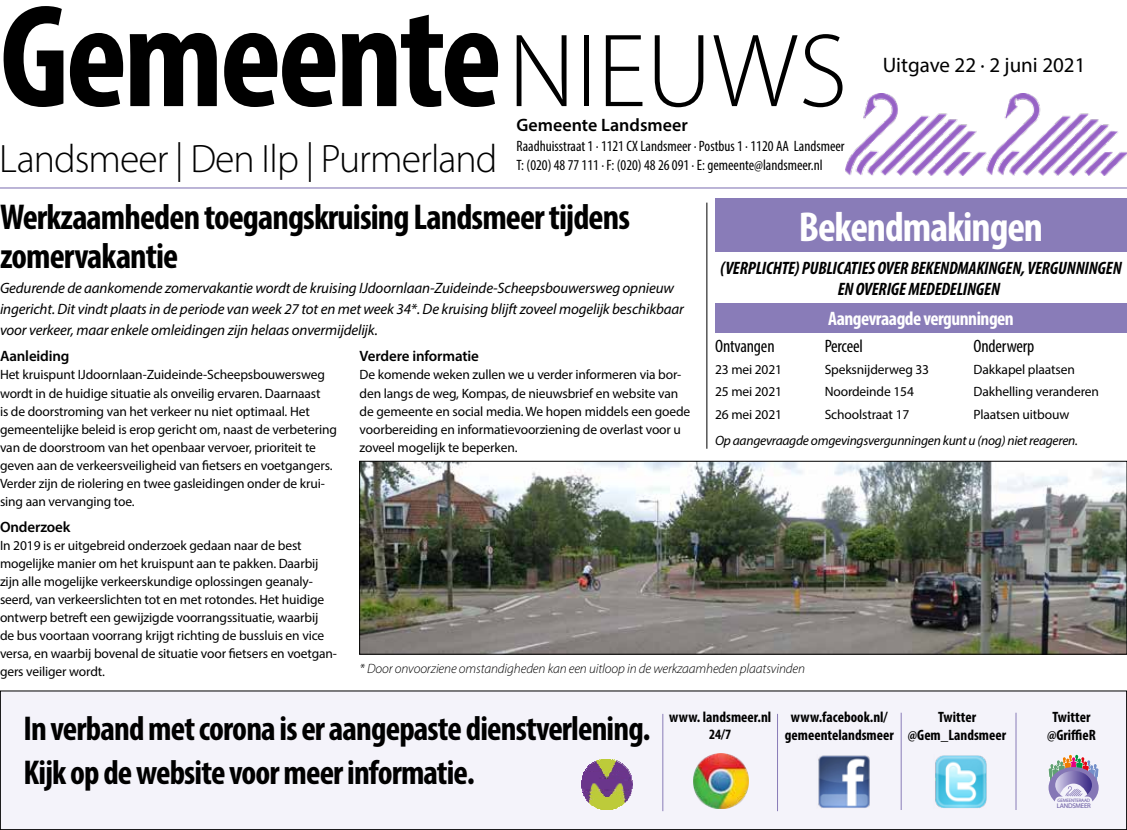
<style>
.page{position:relative;width:1127px;height:830px;background:#fff}
.page>*{position:absolute;margin:0;border:0;box-sizing:border-box;transform-origin:0 0}
.t1{font:700 condensed 147px "Myriad Pro";letter-spacing:-.025em;color:#000}
.t2{font:700 condensed 42px "Myriad Pro";letter-spacing:-.025em;color:#fff}
.t3{font:300 39.75px "Myriad Pro";letter-spacing:-.025em;color:#000}
.t4{font:700 condensed 36px/39px "Myriad Pro";letter-spacing:-.025em;color:#000}
.t5{font:700 condensed 34.5px "Myriad Pro";letter-spacing:-.025em;color:#000}
.t6{font:21px "Myriad Pro";color:#000}
.t7{font:700 condensed 19.5px "Myriad Pro";letter-spacing:-.025em;color:#fff}
.t8{font:italic 700 condensed 18px/21px "Myriad Pro";letter-spacing:-.01em;color:#000;text-align:center}
.t9{font:condensed 18px "Myriad Pro";letter-spacing:-.01em;color:#000}
.t10{font:600 18px "Myriad Pro";color:#000}
.t11{font:italic 15px/21px "Myriad Pro";letter-spacing:-.01em;color:#000}
.t12{font:condensed 15px/19.5px "Myriad Pro";color:#000}
.t13{font:700 condensed 15px/17.5px "Myriad Pro";color:#000;text-align:center}
.t14{font:600 15px "Myriad Pro";letter-spacing:-.01em;color:#000}
.t15{font:700 condensed 14.25px "Myriad Pro";color:#000}
.t16{font:13.5px/18px "Myriad Pro";letter-spacing:-.01em;color:#000}
.t17{font:italic 300 13.5px "Myriad Pro";letter-spacing:-.01em;color:#000}
.t18{font:italic 13.5px "Myriad Pro";letter-spacing:-.02em;color:#000}
.t19{font:6.75px "Myriad Web Pro";letter-spacing:-.03em;color:#6859a2}
.t20{font:4.8px "Myriad Web Pro";letter-spacing:-.03em;color:#6859a2}
.s1{font-weight:300;font-stretch:normal;font-size:105px}
</style>
<div class="page">
<img style="left:845px;top:94px;width:282px;height:82px">
<hr style="left:0;top:187px;width:1127px;height:1px;background:#897cb8">
<div style="left:715px;top:198px;width:412px;height:54px;background:#897cb8"></div>
<hr style="left:706px;top:202px;width:1px;height:246px;background:#000">
<div style="left:715px;top:303px;width:412px;height:30px;background:#897cb8"></div>
<div style="left:0;top:690px;width:1126px;height:139px;background:#f4f3fa"></div>
<img style="left:818px;top:755px;width:51px;height:52px">
<img style="left:935px;top:755px;width:51px;height:53px">
<svg style="left:1048px;top:754px;width:51px;height:47px"></svg>
<hr style="left:901px;top:712px;width:1px;height:97px;background:#897cb8">
<hr style="left:1015px;top:712px;width:1px;height:97px;background:#897cb8">
<svg style="left:593px;top:805px;width:28px;height:5px"></svg>
<img style="left:582px;top:774px;width:50px;height:31px">
<img style="left:583px;top:771px;width:47px;height:4px">
<img style="left:585px;top:769px;width:44px;height:3px">
<img style="left:586px;top:766px;width:41px;height:3px">
<img style="left:588px;top:764px;width:37px;height:3px">
<img style="left:590px;top:763px;width:34px;height:2px">
<img style="left:591px;top:763px;width:31px;height:1px">
<svg style="left:592px;top:759px;width:29px;height:4px"></svg>
<hr style="left:662px;top:713px;width:1px;height:97px;background:#897cb8">
<hr style="left:777px;top:713px;width:1px;height:97px;background:#897cb8">
<img style="left:693px;top:753px;width:56px;height:55px">
<img style="left:361px;top:463px;width:764px;height:189px">
<div style="left:359px;top:461px;width:768px;height:193px;border:1px solid #000"></div>
<h1 class="t1" style="left:0;top:-35px;width:849px">Gemeente<span class="s1">NIEUWS</span></h1>
<h3 class="t3" style="left:0;top:135px;width:499px">Landsmeer | Den Ilp | Purmerland</h3>
<h3 class="t6" style="left:883px;top:52px;width:204px">Uitgave 22 · 2 juni 2021</h3>
<h3 class="t10" style="left:516px;top:114px;width:173px">Gemeente Landsmeer</h3>
<p class="t12" style="left:516px;top:136px;width:330px">Raadhuisstraat 1 · 1121 CX Landsmeer · Postbus 1 · 1120 AA Landsmeer<br>T: (020) 48 77 111 · F: (020) 48 26 091 · E: gemeente@landsmeer.nl</p>
<h2 class="t2" style="left:799px;top:200px;width:246px">Bekendmakingen</h2>
<h3 class="t8" style="left:720px;top:257px;width:403px">(VERPLICHTE) PUBLICATIES OVER BEKENDMAKINGEN, VERGUNNINGEN<br>EN OVERIGE MEDEDELINGEN</h3>
<h3 class="t4" style="left:0;top:196px;width:631px">Werkzaamheden toegangskruising Landsmeer tijdens zomervakantie</h3>
<p class="t11" style="left:0;top:277px;width:685px">Gedurende de aankomende zomervakantie wordt de kruising IJdoornlaan-Zuideinde-Scheepsbouwersweg opnieuw ingericht. Dit vindt plaats in de periode van week 27 tot en met week 34*. De kruising blijft zoveel mogelijk beschikbaar voor verkeer, maar enkele omleidingen zijn helaas onvermijdelijk.</p>
<p class="t14" style="left:0;top:347px;width:71px">Aanleiding</p>
<p class="t16" style="left:0;top:365px;width:338px">Het kruispunt IJdoornlaan-Zuideinde-Scheepsbouwersweg wordt in de huidige situatie als onveilig ervaren. Daarnaast<br>is de doorstroming van het verkeer nu niet optimaal. Het gemeentelijke beleid is erop gericht om, naast de verbetering van de doorstroom van het openbaar vervoer, prioriteit te geven aan de verkeersveiligheid van fietsers en voetgangers.<br>Verder zijn de riolering en twee gasleidingen onder de krui&shy;sing aan vervanging toe.</p>
<p class="t14" style="left:0;top:517px;width:72px">Onderzoek</p>
<p class="t16" style="left:0;top:536px;width:339px">In 2019 is er uitgebreid onderzoek gedaan naar de best mogelijke manier om het kruispunt aan te pakken. Daarbij zijn alle mogelijke verkeerskundige oplossingen geanaly&shy;seerd, van verkeerslichten tot en met rotondes. Het huidige ontwerp betreft een gewijzigde voorrangssituatie, waarbij<br>de bus voortaan voorrang krijgt richting de bussluis en vice versa, en waarbij bovenal de situatie voor fietsers en voetgan&shy;gers veiliger wordt.</p>
<h3 class="t7" style="left:828px;top:306px;width:187px">Aangevraagde vergunningen</h3>
<h3 class="t9" style="left:715px;top:335px;width:61px">Ontvangen</h3>
<h3 class="t9" style="left:825px;top:335px;width:40px">Perceel</h3>
<h3 class="t9" style="left:973px;top:335px;width:62px">Onderwerp</h3>
<p class="t16" style="left:715px;top:360px;width:69px">23 mei 2021</p>
<p class="t16" style="left:825px;top:360px;width:106px">Speksnijderweg 33</p>
<p class="t16" style="left:973px;top:360px;width:103px">Dakkapel plaatsen</p>
<p class="t16" style="left:715px;top:382px;width:69px">25 mei 2021</p>
<p class="t16" style="left:825px;top:382px;width:91px">Noordeinde 154</p>
<p class="t16" style="left:973px;top:382px;width:127px">Dakhelling veranderen</p>
<p class="t16" style="left:715px;top:404px;width:69px">26 mei 2021</p>
<p class="t16" style="left:825px;top:404px;width:86px">Schoolstraat 17</p>
<p class="t16" style="left:973px;top:404px;width:97px">Plaatsen uitbouw</p>
<p class="t18" style="left:715px;top:432px;width:364px">Op aangevraagde omgevingsvergunningen kunt u (nog) niet reageren.</p>
<p class="t14" style="left:360px;top:347px;width:121px">Verdere informatie</p>
<p class="t16" style="left:360px;top:365px;width:332px">De komende weken zullen we u verder informeren via bor&shy;den langs de weg, Kompas, de nieuwsbrief en website van de gemeente en social media. We hopen middels een goede voorbereiding en informatievoorziening de overlast voor u zoveel mogelijk te beperken.</p>
<p class="t17" style="left:360px;top:660px;width:447px">* Door onvoorziene omstandigheden kan een uitloop in de werkzaamheden plaatsvinden</p>
<h3 class="t5" style="left:23px;top:707px;width:629px">In verband met corona is er aangepaste dienstverlening.</h3>
<h3 class="t5" style="left:23px;top:750px;width:453px">Kijk op de website voor meer informatie.</h3>
<p class="t13" style="left:669px;top:707px;width:104px">www. landsmeer.nl</p>
<p class="t15" style="left:709px;top:725px;width:24px">24/7</p>
<p class="t13" style="left:785px;top:707px;width:110px;line-height:18px">www.facebook.nl/ gemeentelandsmeer</p>
<p class="t13" style="left:908px;top:707px;width:100px">Twitter @Gem_Landsmeer</p>
<p class="t13" style="left:1047px;top:707px;width:50px">Twitter @GriffieR</p>
<p class="t20" style="left:1057px;top:796px;width:34px">GEMEENTERAAD</p>
<p class="t19" style="left:1057px;top:800px;width:36px">LANDSMEER</p>
</div>
